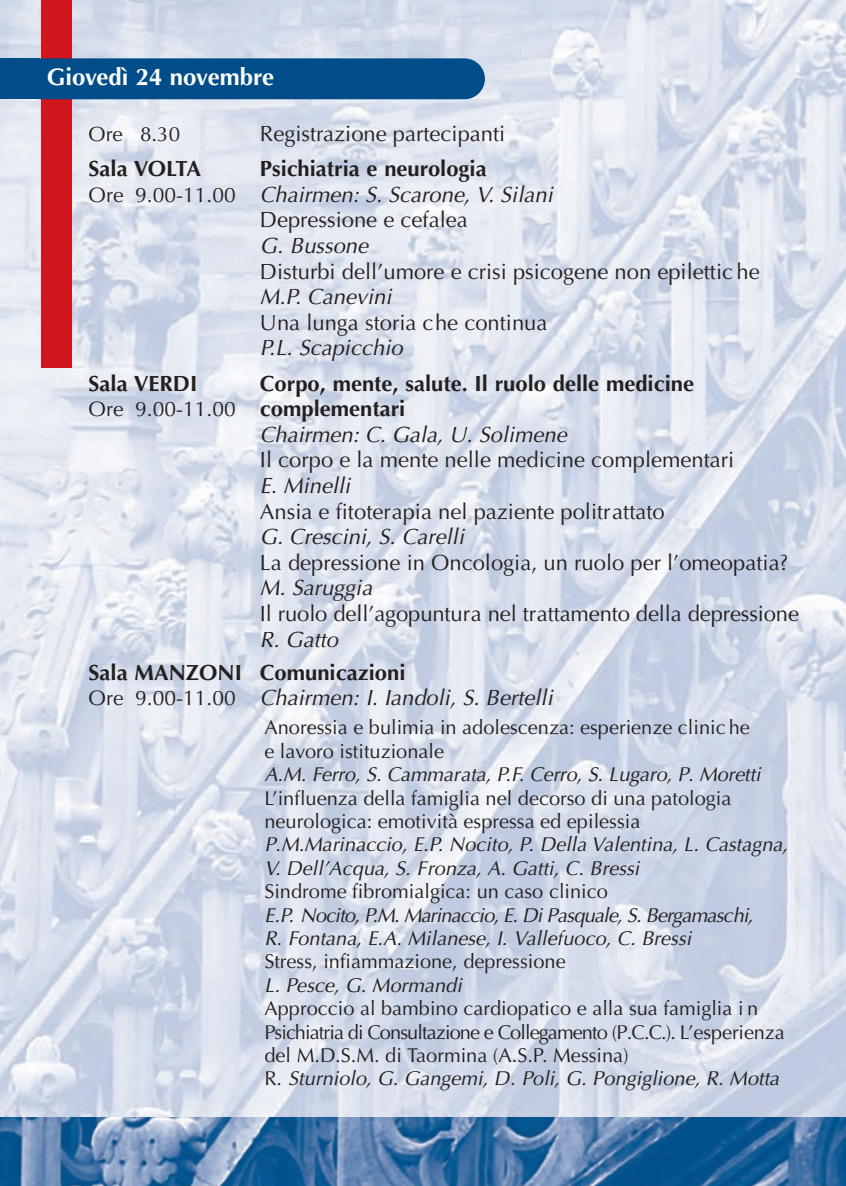
<style>
.page{position:relative;width:846px;height:1186px;background:#fff}
.page>*{position:absolute;margin:0;border:0;box-sizing:border-box;transform-origin:0 0}
.t1{font:700 24px "Optima";color:#fff}
.t2{font:22px "Optima";color:#231f20}
.t3{font:italic 22px/25.6px "Optima";color:#231f20}
.t4{font:700 22px "Optima";color:#231f20}
.t5{font:21px "Optima";color:#231f20}
.t6{font:20.6px "Optima";color:#231f20}
.t7{font:italic 20px/23.4px "Optima";color:#231f20}
.t8{font:20px/23.4px "Optima";color:#231f20}
.s1{font-style:normal;font-size:21px}
.s2{font-weight:700;font-size:22px}
.s3{font-weight:700;font-style:normal}
.s4{font-style:normal}
.s5{font-style:italic}
</style>
<div class="page">
<img style="left:0;top:0;width:846px;height:1117px">
<img style="left:0;top:1117px;width:846px;height:69px">
<div style="left:42px;top:0;width:30px;height:368px;background:#d1161e"></div>
<div style="left:20px;top:58px;width:465px;height:41px;background:#004d89;border-radius:20px"></div>
<div style="left:0;top:58px;width:40px;height:41px;background:#004d89"></div>
<p class="t1" style="left:47px;top:67px;width:229px">Giovedì 24 novembre</p>
<p class="t6" style="left:89px;top:122px;width:93px">Ore 8.30</p>
<p class="t2" style="left:260px;top:121px;width:247px">Registrazione partecipanti</p>
<p class="t4" style="left:89px;top:160px;width:114px">Sala VOLTA</p>
<p class="t4" style="left:260px;top:160px;width:228px">Psichiatria e neurologia</p>
<p class="t3" style="left:89px;top:182px;width:471px"><span class="s1">O re 9 . 0 0 - 1 1 . 0 0</span> Chairmen:S.Scarone,V.Silani</p>
<p class="t2" style="left:260px;top:207px;width:209px">Depressione e cefalea</p>
<p class="t3" style="left:260px;top:233px;width:115px">G. Bussone</p>
<p class="t2" style="left:260px;top:258px;width:501px">Disturbi dell’umore e crisi psicogene non epilettic he</p>
<p class="t3" style="left:260px;top:284px;width:138px">M.P.Canevini</p>
<p class="t2" style="left:260px;top:309px;width:289px">Una lunga storia che continua</p>
<p class="t3" style="left:260px;top:335px;width:149px">P.L.Scapicchio</p>
<p class="t4" style="left:89px;top:374px;width:110px">Sala VERDI</p>
<p class="t4" style="left:260px;top:374px;width:435px">Corpo, mente, salute. Il ruolo delle medicine</p>
<p class="t5" style="left:89px;top:397px;width:318px">Ore 9.00-11.00 <span class="s2">complementari</span></p>
<p class="t3" style="left:260px;top:422px;width:313px">Chairmen:C.Gala,U.Solimene</p>
<p class="t2" style="left:260px;top:447px;width:476px">Il corpo e la mente nelle medicine complementari</p>
<p class="t3" style="left:260px;top:473px;width:97px">E.Minelli</p>
<p class="t2" style="left:260px;top:498px;width:406px">Ansia e fitoterapia nel paziente politrattato</p>
<p class="t3" style="left:260px;top:524px;width:211px">G.Crescini,S.Carelli</p>
<p class="t2" style="left:260px;top:549px;width:530px">La depressione in Oncologia, un ruolo per l’omeopatia?</p>
<p class="t3" style="left:260px;top:575px;width:119px">M.Saruggia</p>
<p class="t2" style="left:260px;top:601px;width:540px">Il ruolo dell’agopuntura nel trattamento della depressione</p>
<p class="t3" style="left:260px;top:627px;width:85px">R.Gatto</p>
<p class="t3" style="left:89px;top:660px;width:471px"><span class="s3">Sala MANZONI Comunicazioni<br></span><span class="s1">O re 9 . 0 0 - 1 1 . 0 0</span> Chairmen: I.Iandoli,S.Bertelli</p>
<p class="t8" style="left:264px;top:716px;width:487px">Anoressia e bulimia in adolescenza: esperienze clinic he e lavoro istituzionale</p>
<p class="t7" style="left:264px;top:763px;width:502px">A.M.Ferro,S.Cammarata,P.F.Cerro,S.Lugaro,P.Moretti</p>
<p class="t7" style="left:264px;top:786px;width:530px"><span class="s4">L’influenza della famiglia nel decorso di una patologia neurologica: emotività espressa ed epilessia<br></span>P<span class="s4">.</span> M.Marinaccio,E.P.Nocito,P.Della Valentina,L.Castagna, V.Dell’Acqua,S.Fronza,A.Gatti,C.Bressi</p>
<p class="t8" style="left:264px;top:880px;width:345px">Sindrome fibromialgica: un caso clinico</p>
<p class="t7" style="left:264px;top:903px;width:495px">E.P. Nocito,P.M.Marinaccio,E.DiPasquale,S.Bergamaschi,<br>R.Fontana,E.A.Milanese,I. Vallefuoco,C.Bressi</p>
<p class="t8" style="left:264px;top:950px;width:303px">Stress, infiammazione, depressione</p>
<p class="t7" style="left:264px;top:974px;width:204px">L.Pesce,G.Mormandi</p>
<p class="t8" style="left:264px;top:997px;width:522px">Approccio al bambino cardiopatico e alla sua famiglia i n Psichiatria di Consultazione e Collegamento (P.C.C.). L’esperienza del M.D.S.M. di Taormina (A.S.P. Messina)<br>R . <span class="s5">Sturniolo,G.Gangemi,D.Poli,G.Pongiglione,R.Motta</span></p>
</div>
